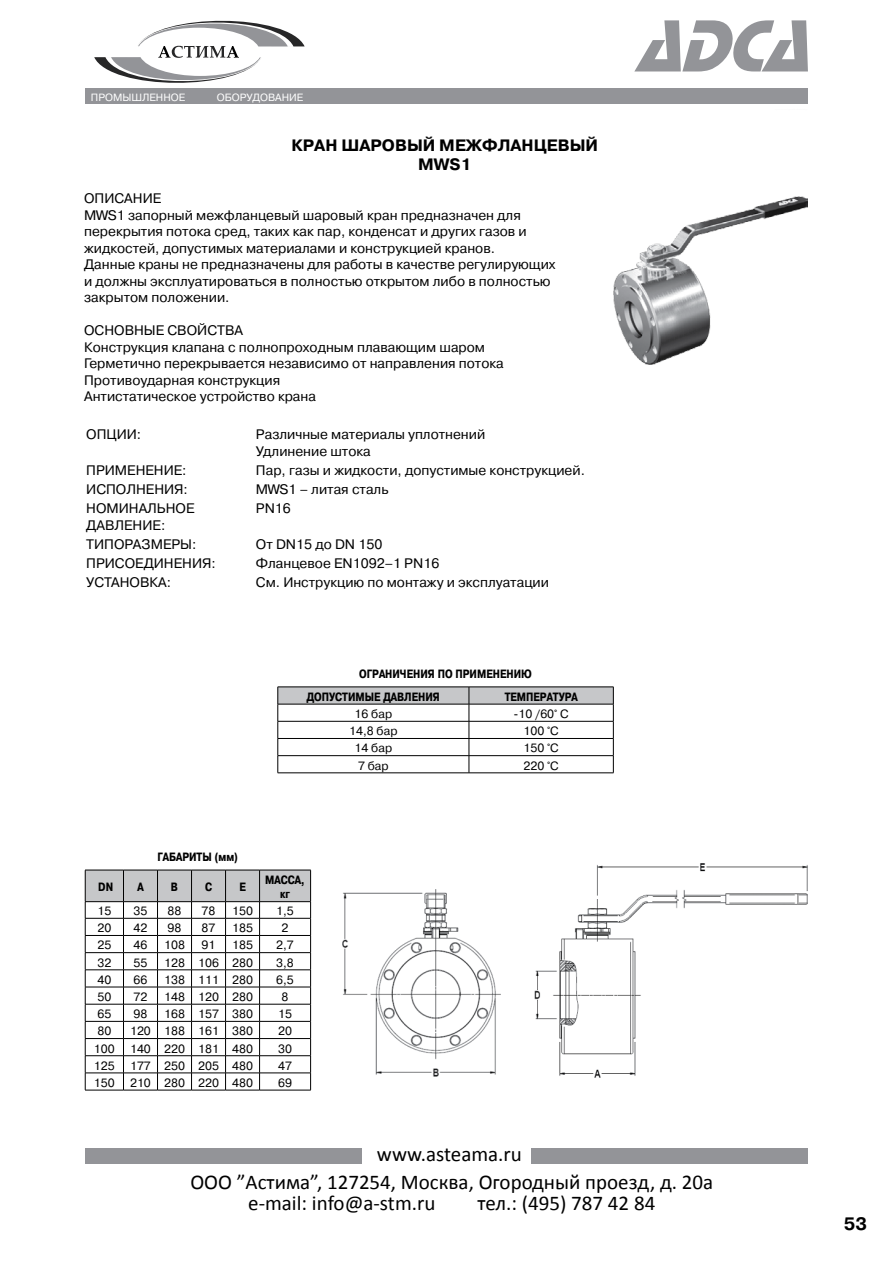
<style>
.page{position:relative;width:893px;height:1263px;background:#fff}
.page>*{position:absolute;margin:0;border:0;box-sizing:border-box;transform-origin:0 0}
.t1{font:21px/27.5px "Calibri";color:#000;text-align:center}
.text{font:700 18px "Pragmatica C";color:#000}
.izdelie{font:700 16.5px "Pragmatica C";color:#000}
.text-2{font:13.8px/16.5px "Pragmatica C";color:#000}
.table_cell{font:12px "Pragmatica C";color:#000}
.table_head{font:700 12px/14.4px "Pragmatica Cond C";color:#000;text-align:center}
.t2{font:10.5px "Pragmatica C";color:#fff}
</style>
<div class="page">
<div style="left:85px;top:1148px;width:276px;height:16px;background:#939498"></div>
<div style="left:531px;top:1148px;width:277px;height:16px;background:#939498"></div>
<div style="left:85px;top:89px;width:723px;height:15px;background:#939498"></div>
<svg style="left:634px;top:20px;width:174px;height:51px"></svg>
<img style="left:614px;top:196px;width:193px;height:168px">
<img style="left:343px;top:890px;width:157px;height:187px">
<img style="left:535px;top:863px;width:273px;height:214px">
<svg style="left:278px;top:687px;width:336px;height:86px"></svg>
<hr style="left:278px;top:772px;width:191px;height:1px;background:#000">
<hr style="left:469px;top:772px;width:144px;height:1px;background:#000">
<svg style="left:85px;top:870px;width:226px;height:220px"></svg>
<hr style="left:85px;top:1090px;width:38px;height:1px;background:#000">
<hr style="left:123px;top:1090px;width:35px;height:1px;background:#000">
<hr style="left:158px;top:1090px;width:34px;height:1px;background:#000">
<hr style="left:192px;top:1090px;width:34px;height:1px;background:#000">
<hr style="left:226px;top:1090px;width:34px;height:1px;background:#000">
<hr style="left:260px;top:1090px;width:51px;height:1px;background:#000">
<svg style="left:94px;top:20px;width:211px;height:63px"></svg>
<p class="t2" style="left:91px;top:92px;width:96px">ПРОМЫШЛЕННОЕ</p>
<p class="t2" style="left:217px;top:92px;width:88px">ОБОРУДОВАНИЕ</p>
<p class="izdelie" style="left:292px;top:136px;width:308px">КРАН ШАРОВЫЙ МЕЖФЛАНЦЕВЫЙ</p>
<p class="izdelie" style="left:418px;top:156px;width:55px">MWS1</p>
<p class="text-2" style="left:84px;top:190px;width:79px">ОПИСАНИЕ</p>
<p class="text-2" style="left:84px;top:207px;width:444px">MWS1 запорный межфланцевый шаровый кран предназначен для перекрытия потока сред, таких как пар, конденсат и других газов и жидкостей, допустимых материалами и конструкцией кранов.</p>
<p class="text-2" style="left:84px;top:256px;width:473px">Данные краны не предназначены для работы в качестве регулирующих и должны эксплуатироваться в полностью открытом либо в полностью закрытом положении.</p>
<p class="text-2" style="left:84px;top:322px;width:161px">ОСНОВНЫЕ СВОЙСТВА</p>
<p class="text-2" style="left:84px;top:339px;width:402px">Конструкция клапана с полнопроходным плавающим шаром</p>
<p class="text-2" style="left:84px;top:355px;width:421px">Герметично перекрывается независимо от направления потока</p>
<p class="text-2" style="left:84px;top:372px;width:198px">Противоударная конструкция</p>
<p class="text-2" style="left:84px;top:388px;width:233px">Антистатическое устройство крана</p>
<p class="text-2" style="left:86px;top:426px;width:56px">ОПЦИИ:</p>
<p class="text-2" style="left:256px;top:426px;width:231px">Различные материалы уплотнений</p>
<p class="text-2" style="left:256px;top:443px;width:116px">Удлинение штока</p>
<p class="text-2" style="left:86px;top:462px;width:102px">ПРИМЕНЕНИЕ:</p>
<p class="text-2" style="left:256px;top:462px;width:331px">Пар, газы и жидкости, допустимые конструкцией.</p>
<p class="text-2" style="left:86px;top:481px;width:103px">ИСПОЛНЕНИЯ:</p>
<p class="text-2" style="left:256px;top:481px;width:134px">MWS1 – литая сталь</p>
<p class="text-2" style="left:86px;top:500px;width:110px">НОМИНАЛЬНОЕ<br>ДАВЛЕНИЕ:</p>
<p class="text-2" style="left:256px;top:500px;width:37px">PN16</p>
<p class="text-2" style="left:86px;top:536px;width:112px">ТИПОРАЗМЕРЫ:</p>
<p class="text-2" style="left:256px;top:536px;width:128px">От DN15 до DN 150</p>
<p class="text-2" style="left:86px;top:555px;width:131px">ПРИСОЕДИНЕНИЯ:</p>
<p class="text-2" style="left:256px;top:555px;width:185px">Фланцевое EN1092–1 PN16</p>
<p class="text-2" style="left:86px;top:574px;width:86px">УСТАНОВКА:</p>
<p class="text-2" style="left:256px;top:574px;width:295px">См. Инструкцию по монтажу и эксплуатации</p>
<p class="table_head" style="left:158px;top:850px;width:82px">ГАБАРИТЫ (мм)</p>
<p class="table_head" style="left:359px;top:667px;width:174px">ОГРАНИЧЕНИЯ ПО ПРИМЕНЕНИЮ</p>
<p class="table_head" style="left:307px;top:690px;width:135px">ДОПУСТИМЫЕ ДАВЛЕНИЯ</p>
<p class="table_head" style="left:505px;top:690px;width:74px">ТЕМПЕРАТУРА</p>
<p class="table_cell" style="left:355px;top:707px;width:39px">16 бар</p>
<p class="table_cell" style="left:513px;top:707px;width:57px">-10 /60° C</p>
<p class="table_cell" style="left:349px;top:724px;width:50px">14,8 бар</p>
<p class="table_cell" style="left:523px;top:724px;width:37px">100 °C</p>
<p class="table_cell" style="left:355px;top:742px;width:39px">14 бар</p>
<p class="table_cell" style="left:523px;top:742px;width:37px">150 °C</p>
<p class="table_cell" style="left:358px;top:759px;width:32px">7 бар</p>
<p class="table_cell" style="left:523px;top:759px;width:37px">220 °C</p>
<p class="table_head" style="left:98px;top:880px;width:16px">DN</p>
<p class="table_head" style="left:137px;top:880px;width:8px">A</p>
<p class="table_head" style="left:171px;top:880px;width:9px">B</p>
<p class="table_head" style="left:205px;top:880px;width:8px">C</p>
<p class="table_head" style="left:239px;top:880px;width:8px">E</p>
<p class="table_head" style="left:265px;top:873px;width:41px">МАССА, кг</p>
<p class="table_cell" style="left:97px;top:904px;width:15px">15</p>
<p class="table_cell" style="left:134px;top:904px;width:15px">35</p>
<p class="table_cell" style="left:168px;top:904px;width:15px">88</p>
<p class="table_cell" style="left:202px;top:904px;width:15px">78</p>
<p class="table_cell" style="left:232px;top:904px;width:22px">150</p>
<p class="table_cell" style="left:276px;top:904px;width:19px">1,5</p>
<p class="table_cell" style="left:97px;top:921px;width:15px">20</p>
<p class="table_cell" style="left:134px;top:921px;width:15px">42</p>
<p class="table_cell" style="left:168px;top:921px;width:15px">98</p>
<p class="table_cell" style="left:202px;top:921px;width:15px">87</p>
<p class="table_cell" style="left:232px;top:921px;width:22px">185</p>
<p class="table_cell" style="left:282px;top:921px;width:8px">2</p>
<p class="table_cell" style="left:97px;top:939px;width:15px">25</p>
<p class="table_cell" style="left:134px;top:939px;width:15px">46</p>
<p class="table_cell" style="left:164px;top:939px;width:22px">108</p>
<p class="table_cell" style="left:202px;top:939px;width:15px">91</p>
<p class="table_cell" style="left:232px;top:939px;width:22px">185</p>
<p class="table_cell" style="left:276px;top:939px;width:19px">2,7</p>
<p class="table_cell" style="left:97px;top:956px;width:15px">32</p>
<p class="table_cell" style="left:134px;top:956px;width:15px">55</p>
<p class="table_cell" style="left:164px;top:956px;width:22px">128</p>
<p class="table_cell" style="left:198px;top:956px;width:22px">106</p>
<p class="table_cell" style="left:232px;top:956px;width:22px">280</p>
<p class="table_cell" style="left:276px;top:956px;width:19px">3,8</p>
<p class="table_cell" style="left:97px;top:973px;width:15px">40</p>
<p class="table_cell" style="left:134px;top:973px;width:15px">66</p>
<p class="table_cell" style="left:164px;top:973px;width:22px">138</p>
<p class="table_cell" style="left:198px;top:973px;width:22px">111</p>
<p class="table_cell" style="left:232px;top:973px;width:22px">280</p>
<p class="table_cell" style="left:276px;top:973px;width:19px">6,5</p>
<p class="table_cell" style="left:97px;top:990px;width:15px">50</p>
<p class="table_cell" style="left:134px;top:990px;width:15px">72</p>
<p class="table_cell" style="left:164px;top:990px;width:22px">148</p>
<p class="table_cell" style="left:198px;top:990px;width:22px">120</p>
<p class="table_cell" style="left:232px;top:990px;width:22px">280</p>
<p class="table_cell" style="left:282px;top:990px;width:8px">8</p>
<p class="table_cell" style="left:97px;top:1007px;width:15px">65</p>
<p class="table_cell" style="left:134px;top:1007px;width:15px">98</p>
<p class="table_cell" style="left:164px;top:1007px;width:22px">168</p>
<p class="table_cell" style="left:198px;top:1007px;width:22px">157</p>
<p class="table_cell" style="left:232px;top:1007px;width:22px">380</p>
<p class="table_cell" style="left:278px;top:1007px;width:15px">15</p>
<p class="table_cell" style="left:97px;top:1024px;width:15px">80</p>
<p class="table_cell" style="left:130px;top:1024px;width:22px">120</p>
<p class="table_cell" style="left:164px;top:1024px;width:22px">188</p>
<p class="table_cell" style="left:198px;top:1024px;width:22px">161</p>
<p class="table_cell" style="left:232px;top:1024px;width:22px">380</p>
<p class="table_cell" style="left:278px;top:1024px;width:15px">20</p>
<p class="table_cell" style="left:94px;top:1042px;width:22px">100</p>
<p class="table_cell" style="left:130px;top:1042px;width:22px">140</p>
<p class="table_cell" style="left:164px;top:1042px;width:22px">220</p>
<p class="table_cell" style="left:198px;top:1042px;width:22px">181</p>
<p class="table_cell" style="left:232px;top:1042px;width:22px">480</p>
<p class="table_cell" style="left:278px;top:1042px;width:15px">30</p>
<p class="table_cell" style="left:94px;top:1059px;width:22px">125</p>
<p class="table_cell" style="left:130px;top:1059px;width:22px">177</p>
<p class="table_cell" style="left:164px;top:1059px;width:22px">250</p>
<p class="table_cell" style="left:198px;top:1059px;width:22px">205</p>
<p class="table_cell" style="left:232px;top:1059px;width:22px">480</p>
<p class="table_cell" style="left:278px;top:1059px;width:15px">47</p>
<p class="table_cell" style="left:94px;top:1076px;width:22px">150</p>
<p class="table_cell" style="left:130px;top:1076px;width:22px">210</p>
<p class="table_cell" style="left:164px;top:1076px;width:22px">280</p>
<p class="table_cell" style="left:198px;top:1076px;width:22px">220</p>
<p class="table_cell" style="left:232px;top:1076px;width:22px">480</p>
<p class="table_cell" style="left:278px;top:1076px;width:15px">69</p>
<h1 class="t1" style="left:190px;top:1140px;width:524px">www.asteama.ru<br>ООО ”Астима”, 127254, Москва, Огородный проезд, д. 20а</h1>
<h1 class="t1" style="left:248px;top:1189px;width:189px">e-mail: info@a-stm.ru</h1>
<h1 class="t1" style="left:477px;top:1189px;width:179px">тел.: (495) 787 42 84</h1>
<p class="text" style="left:844px;top:1214px;width:25px">53</p>
</div>
